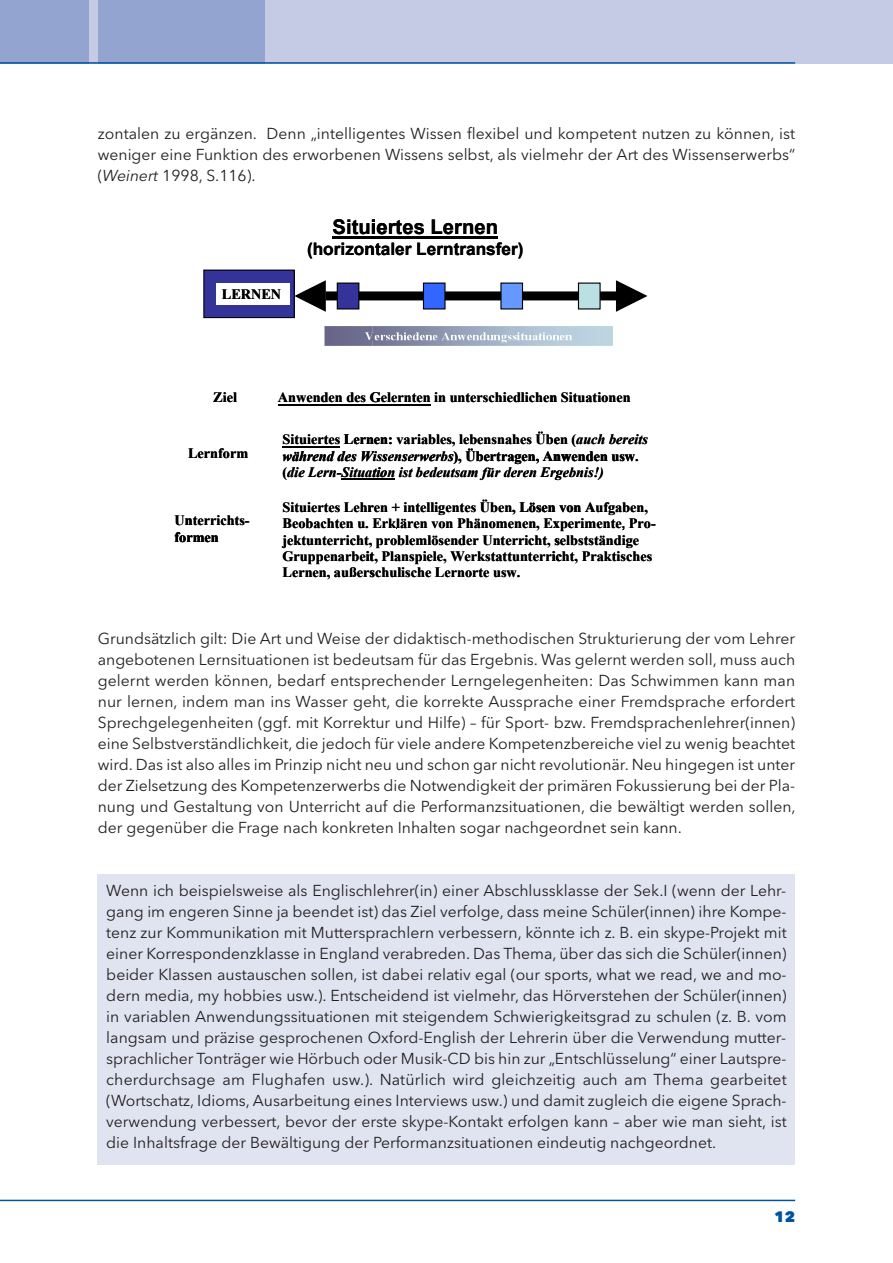
<style>
.page{position:relative;width:893px;height:1263px;background:#fff}
.page>*{position:absolute;margin:0;border:0;box-sizing:border-box;transform-origin:0 0}
.t1{font:700 20.25px "Arial";color:#000}
.t2{font:700 17.25px "Arial";color:#000}
.t3{font:15.75px/21px "Avenir Next LT Pro";color:#231f20;text-align:justify}
.t4{font:800 15px "Avenir Next LT Pro";color:#0153a0}
.t5{font:700 14.25px/16.4px "Times New Roman";color:#000}
.t6{font:italic 700 14.25px/16.4px "Times New Roman";color:#000}
.s1{font-style:italic}
.s2{font-style:normal}
.s3{font-family:"Arial";font-size:12.75px}
</style>
<div class="page">
<div style="left:98px;top:874px;width:697px;height:291px;background:#e0e4f1"></div>
<div style="left:0;top:0;width:893px;height:64px;background:#c5cbe5"></div>
<hr style="left:0;top:1200px;width:795px;height:1px;background:#0153a0">
<div style="left:98px;top:0;width:166px;height:64px;background:#94a4d0"></div>
<div style="left:0;top:0;width:88px;height:64px;background:#94a4d0"></div>
<hr style="left:0;top:62px;width:795px;height:2px;background:#0153a0">
<hr style="left:333px;top:236px;width:165px;height:2px;background:#000">
<div style="left:326px;top:291px;width:290px;height:9px;background:#000"></div>
<svg style="left:295px;top:280px;width:31px;height:32px"></svg>
<svg style="left:616px;top:280px;width:31px;height:32px"></svg>
<div style="left:204px;top:270px;width:90px;height:47px;background:#339"></div>
<div style="left:203px;top:270px;width:92px;height:48px;border:1px solid #000"></div>
<div style="left:217px;top:283px;width:73px;height:22px;background:#fff"></div>
<div style="left:337px;top:283px;width:22px;height:26px;background:#339"></div>
<div style="left:337px;top:282px;width:22px;height:27px;border:1px solid #000"></div>
<div style="left:578px;top:283px;width:22px;height:26px;background:#bbe0e3"></div>
<div style="left:578px;top:282px;width:23px;height:27px;border:1px solid #000"></div>
<div style="left:501px;top:283px;width:21px;height:26px;background:#69f"></div>
<div style="left:500px;top:282px;width:23px;height:27px;border:1px solid #000"></div>
<div style="left:423px;top:283px;width:22px;height:26px;background:#36f"></div>
<div style="left:423px;top:282px;width:23px;height:27px;border:1px solid #000"></div>
<hr style="left:278px;top:404px;width:153px;height:1px;background:#000">
<hr style="left:283px;top:446px;width:57px;height:1px;background:#000">
<hr style="left:341px;top:479px;width:54px;height:1px;background:#000">
<img style="left:324px;top:326px;width:289px;height:20px">
<svg style="left:365px;top:332px;width:207px;height:11px;background:#afb8ca"></svg>
<p class="t3" style="left:98px;top:125px;width:699px">zontalen zu ergänzen. Denn „intelligentes Wissen flexibel und kompetent nutzen zu können, ist weniger eine Funktion des erworbenen Wissens selbst, als vielmehr der Art des Wissenserwerbs“ (<span class="s1">Weinert</span> 1998, S.116).</p>
<p class="t5" style="left:222px;top:286px;width:61px">LERNEN</p>
<p class="t1" style="left:333px;top:216px;width:167px">Situiertes Lernen</p>
<p class="t2" style="left:307px;top:239px;width:218px">(horizontaler Lerntransfer)</p>
<p class="t5" style="left:213px;top:389px;width:25px">Ziel</p>
<p class="t5" style="left:278px;top:389px;width:354px">Anwenden des Gelernten in unterschiedlichen Situationen</p>
<p class="t5" style="left:188px;top:445px;width:62px">Lernform</p>
<p class="t5" style="left:175px;top:512px;width:77px">Unterrichts-</p>
<p class="t5" style="left:175px;top:529px;width:46px">formen</p>
<p class="t5" style="left:283px;top:431px;width:367px">Situiertes Lernen: variables, lebensnahes Üben (<span class="s1">auch bereits</span></p>
<p class="t6" style="left:283px;top:448px;width:358px">während des Wissenserwerbs<span class="s2">), Übertragen, Anwenden usw. (</span>die Lern-Situation ist bedeutsam für deren Ergebnis!)</p>
<p class="t5" style="left:283px;top:499px;width:375px">Situiertes Lehren + intelligentes Üben, Lösen von Aufgaben, Beobachten u. Erklären von Phänomenen, Experimente<span class="s3">,</span> Pro&shy;jektunterricht, problemlösender Unterricht, selbstständige Gruppenarbeit, Planspiele, Werkstattunterricht, Praktisches Lernen, außerschulische Lernorte usw.</p>
<p class="t3" style="left:98px;top:629px;width:699px">Grundsätzlich gilt: Die Art und Weise der didaktisch-methodischen Strukturierung der vom Lehrer angebotenen Lernsituationen ist bedeutsam für das Ergebnis. Was gelernt werden soll, muss auch gelernt werden können, bedarf entsprechender Lerngelegenheiten: Das Schwimmen kann man nur lernen, indem man ins Wasser geht, die korrekte Aussprache einer Fremdsprache erfordert Sprechgelegenheiten (ggf. mit Korrektur und Hilfe) – für Sport- bzw. Fremdsprachenlehrer(innen) eine Selbstverständlichkeit, die jedoch für viele andere Kompetenzbereiche viel zu wenig beachtet wird. Das ist also alles im Prinzip nicht neu und schon gar nicht revolutionär. Neu hingegen ist unter der Zielsetzung des Kompetenzerwerbs die Notwendigkeit der primären Fokussierung bei der Pla&shy;nung und Gestaltung von Unterricht auf die Performanzsituationen, die bewältigt werden sollen, der gegenüber die Frage nach konkreten Inhalten sogar nachgeordnet sein kann.</p>
<p class="t3" style="left:106px;top:881px;width:682px">Wenn ich beispielsweise als Englischlehrer(in) einer Abschlussklasse der Sek.I (wenn der Lehr&shy;gang im engeren Sinne ja beendet ist) das Ziel verfolge, dass meine Schüler(innen) ihre Kompe&shy;tenz zur Kommunikation mit Muttersprachlern verbessern, könnte ich z. B. ein skype-Projekt mit einer Korrespondenzklasse in England verabreden. Das Thema, über das sich die Schüler(innen) beider Klassen austauschen sollen, ist dabei relativ egal (our sports, what we read, we and mo&shy;dern media, my hobbies usw.). Entscheidend ist vielmehr, das Hörverstehen der Schüler(innen) in variablen Anwendungssituationen mit steigendem Schwierigkeitsgrad zu schulen (z. B. vom langsam und präzise gesprochenen Oxford-English der Lehrerin über die Verwendung mutter&shy;sprachlicher Tonträger wie Hörbuch oder Musik-CD bis hin zur „Entschlüsselung“ einer Lautspre&shy;cherdurchsage am Flughafen usw.). Natürlich wird gleichzeitig auch am Thema gearbeitet (Wortschatz, Idioms, Ausarbeitung eines Interviews usw.) und damit zugleich die eigene Sprach&shy;verwendung verbessert, bevor der erste skype-Kontakt erfolgen kann – aber wie man sieht, ist die Inhaltsfrage der Bewältigung der Performanzsituationen eindeutig nachgeordnet.</p>
<p class="t4" style="left:774px;top:1211px;width:22px">12</p>
</div>
